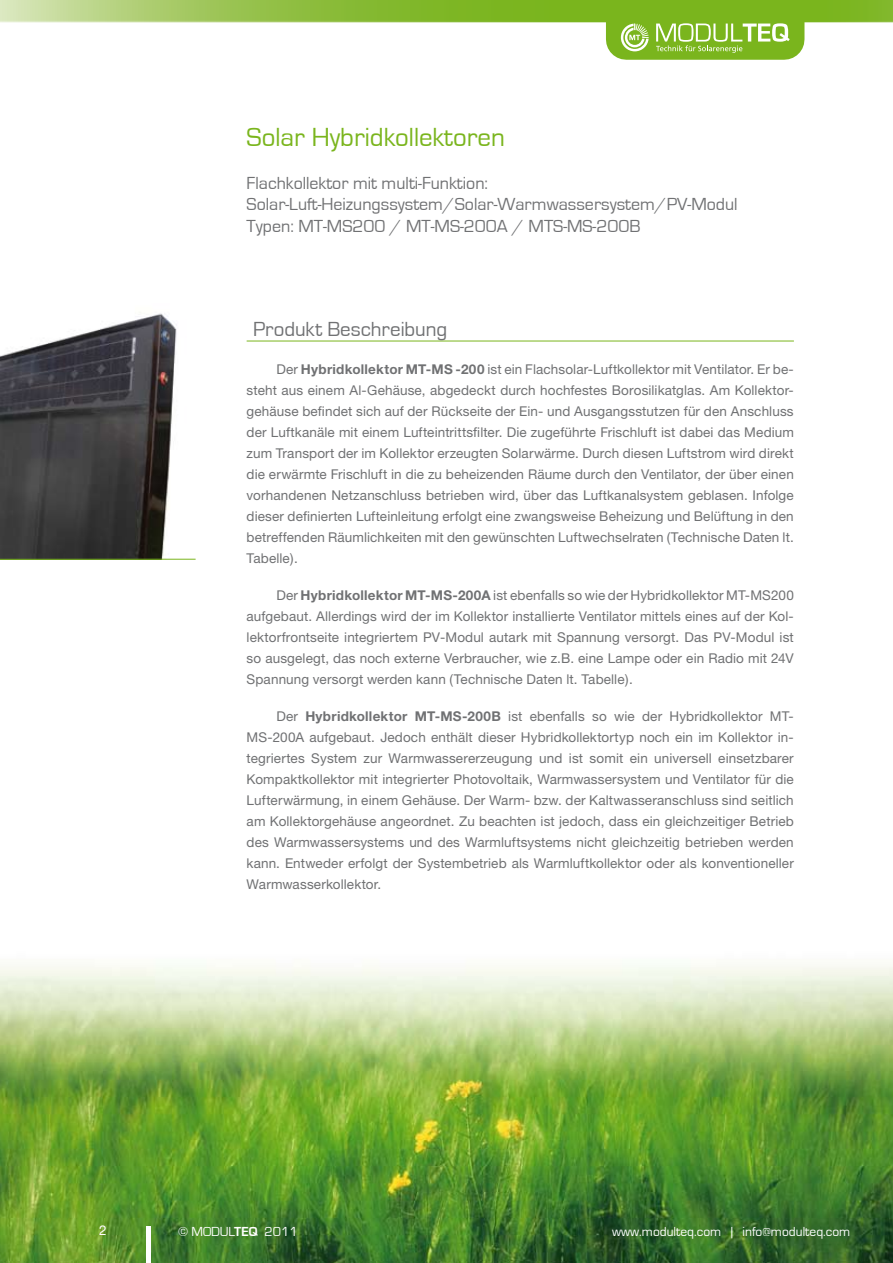
<style>
.page{position:relative;width:893px;height:1263px;background:#fff}
.page>*{position:absolute;margin:0;border:0;box-sizing:border-box;transform-origin:0 0}
.t1{font:27px "Eurostile";color:#7ab51d}
.t2{font:21px "Eurostile";letter-spacing:-.005em;color:#707173}
.t3{font:18px/21.6px "Eurostile";color:#707173}
.t4{font:13.5px/21px "Helvetica Neue";letter-spacing:.01em;color:#707173;text-align:justify}
.t5{font:13.5px "Eurostile";color:#fff}
.t6{font:13.5px "Helvetica Neue";color:#fff}
.s1{font-weight:700}
</style>
<div class="page">
<img style="left:0;top:965px;width:893px;height:298px">
<hr style="left:146px;top:1226px;width:4px;height:37px;background:#fff">
<svg style="left:0;top:0;width:893px;height:60px"></svg>
<hr style="left:247px;top:341px;width:547px;height:1px;background:#7ab51d">
<img style="left:0;top:313px;width:186px;height:246px">
<hr style="left:0;top:559px;width:196px;height:1px;background:#7ab51d">
<h1 class="t1" style="left:247px;top:122px;width:260px">Solar Hybridkollektoren</h1>
<h3 class="t3" style="left:247px;top:172px;width:492px">Flachkollektor mit multi-Funktion:<br>Solar-Luft-Heizungssystem/Solar-Warmwassersystem/PV-Modul<br>Typen: MT-MS200 / MT-MS-200A / MTS-MS-200B</h3>
<h2 class="t2" style="left:253px;top:318px;width:196px">Produkt Beschreibung</h2>
<p class="t4" style="left:247px;top:358px;width:549px;text-indent:30px">Der <span class="s1">Hybridkollektor MT-MS -200</span> ist ein Flachsolar-Luftkollektor mit Ventilator. Er be&shy;steht aus einem Al-Gehäuse, abgedeckt durch hochfestes Borosilikatglas. Am Kollektor&shy;gehäuse befindet sich auf der Rückseite der Ein- und Ausgangsstutzen für den Anschluss der Luftkanäle mit einem Lufteintrittsfilter. Die zugeführte Frischluft ist dabei das Medium zum Transport der im Kollektor erzeugten Solarwärme. Durch diesen Luftstrom wird direkt die erwärmte Frischluft in die zu beheizenden Räume durch den Ventilator, der über einen vorhandenen Netzanschluss betrieben wird, über das Luftkanalsystem geblasen. Infolge dieser definierten Lufteinleitung erfolgt eine zwangsweise Beheizung und Belüftung in den betreffenden Räumlichkeiten mit den gewünschten Luftwechselraten (Technische Daten lt.<br>Tabelle).</p>
<p class="t4" style="left:247px;top:584px;width:549px;text-indent:30px">Der <span class="s1">Hybridkollektor MT-MS-200A</span> ist ebenfalls so wie der Hybridkollektor MT-MS200 aufgebaut. Allerdings wird der im Kollektor installierte Ventilator mittels eines auf der Kol&shy;lektorfrontseite integriertem PV-Modul autark mit Spannung versorgt. Das PV-Modul ist so ausgelegt, das noch externe Verbraucher, wie z.B. eine Lampe oder ein Radio mit 24V Spannung versorgt werden kann (Technische Daten lt. Tabelle).</p>
<p class="t4" style="left:247px;top:706px;width:549px;text-indent:30px">Der <span class="s1">Hybridkollektor MT-MS-200B</span> ist ebenfalls so wie der Hybridkollektor MT-MS-200A aufgebaut. Jedoch enthält dieser Hybridkollektortyp noch ein im Kollektor in&shy;tegriertes System zur Warmwassererzeugung und ist somit ein universell einsetzbarer Kompaktkollektor mit integrierter Photovoltaik, Warmwassersystem und Ventilator für die Lufterwärmung, in einem Gehäuse. Der Warm- bzw. der Kaltwasseranschluss sind seitlich am Kollektorgehäuse angeordnet. Zu beachten ist jedoch, dass ein gleichzeitiger Betrieb des Warmwassersystems und des Warmluftsystems nicht gleichzeitig betrieben werden kann. Entweder erfolgt der Systembetrieb als Warmluftkollektor oder als konventioneller Warmwasserkollektor.</p>
<p class="t6" style="left:99px;top:1222px;width:9px">2</p>
<p class="t5" style="left:178px;top:1224px;width:121px">© MODUL<span class="s1">TEQ</span> 2011</p>
<p class="t5" style="left:612px;top:1224px;width:240px">www.modulteq.com | info@modulteq.com</p>
</div>
